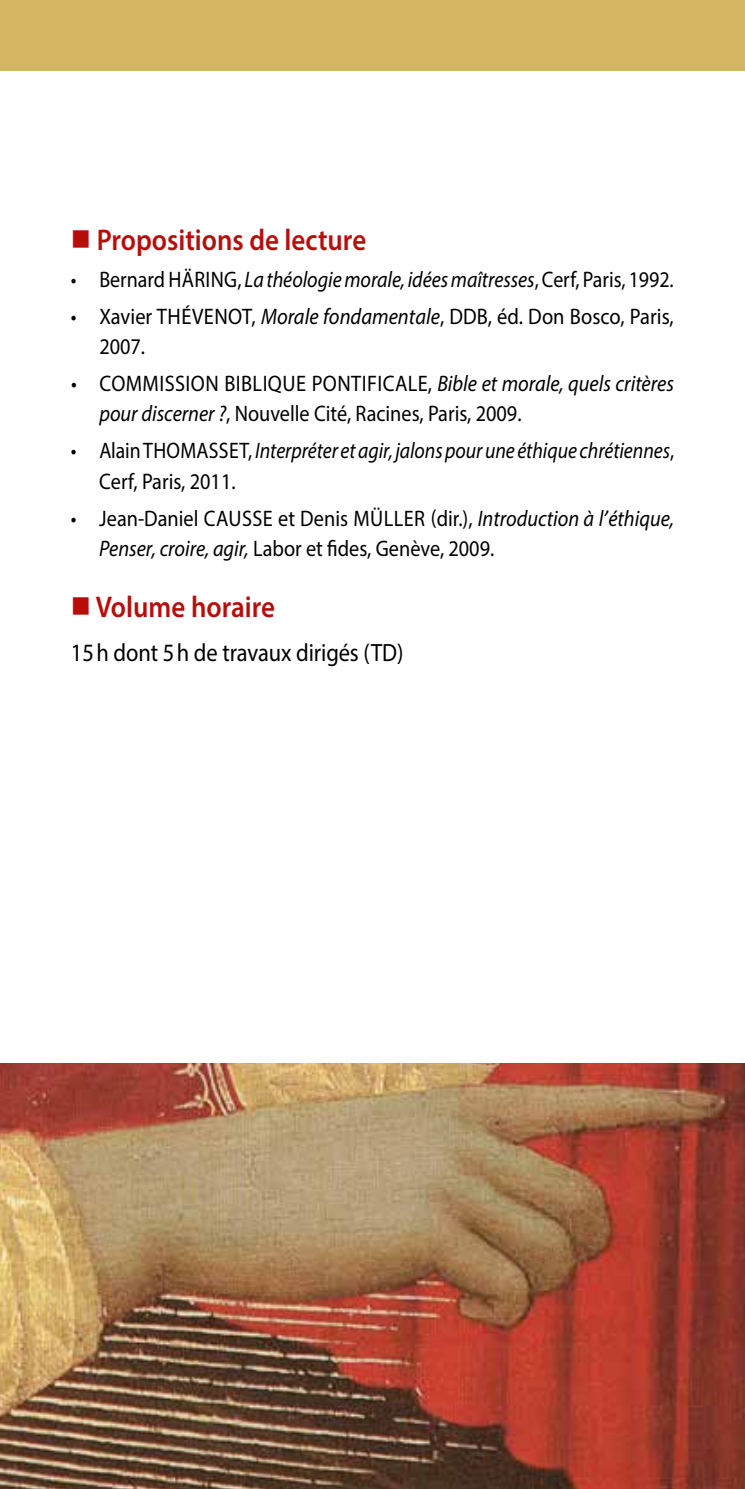
<style>
.page{position:relative;width:745px;height:1489px;background:#fff}
.page>*{position:absolute;margin:0;border:0;box-sizing:border-box;transform-origin:0 0}
.t1{font:600 30px "Myriad Pro";color:#b70e0c;scale:.9 1}
.t2{font:25px "Myriad Pro";letter-spacing:-.005em;color:#000;scale:.9 1}
.t3{font:22.5px/30px "Myriad Pro";color:#000;scale:.9 1}
.t4{font:22.5px/30px "Myriad Pro";letter-spacing:.02em;color:#000;scale:.9 1}
.t5{font:italic 22.5px/30px "Myriad Pro";letter-spacing:-.005em;color:#000;scale:.88 1}
.t6{font:italic 22.5px "Myriad Pro";letter-spacing:-.005em;color:#000;scale:.89 1}
.s1{font-style:normal}
.s2{font-style:italic}
.s3{font-family:"Calibri";font-style:italic}
</style>
<div class="page">
<div style="left:0;top:0;width:744px;height:71px;background:#d5b562"></div>
<img style="left:0;top:1063px;width:744px;height:425px">
<h1 class="t1" style="left:71px;top:221px;width:329px">■ Propositions de lecture</h1>
<p class="t6" style="left:71px;top:266px;width:678px"><span class="s1">• Bernard HÄRING,</span> La théologie morale, idées maîtresses<span class="s1">, Cerf, Paris, 1992.</span></p>
<p class="t3" style="left:99px;top:301px;width:639px;text-indent:-28px">• Xavier THÉVENOT, <span class="s2">Morale fondamentale</span>, DDB, éd. Don Bosco, Paris,<br>2007.</p>
<p class="t4" style="left:99px;top:368px;width:639px;text-indent:-28px">• COMMISSION BIBLIQUE PONTIFICALE, <span class="s2">Bible et morale, quels critères pour discerner ?</span>, Nouvelle Cité, Racines, Paris, 2009.</p>
<p class="t5" style="left:99px;top:435px;width:654px;text-indent:-28px"><span class="s1">• Alain THOMASSET,</span> Interpréter et agir, jalons pour une éthique chrétiennes<span class="s1">,<br>Cerf, Paris, 2011.</span></p>
<p class="t3" style="left:99px;top:502px;width:639px;text-indent:-28px">• Jean-Daniel CAUSSE et Denis MÜLLER (dir.), <span class="s2">Introduction à l</span><span class="s3">’</span><span class="s2">éthique,<br>Penser, croire, agir,</span> Labor et fides, Genève, 2009.</p>
<h1 class="t1" style="left:71px;top:587px;width:228px">■ Volume horaire</h1>
<p class="t2" style="left:71px;top:637px;width:371px">15h dont 5h de travaux dirigés (TD)</p>
</div>
